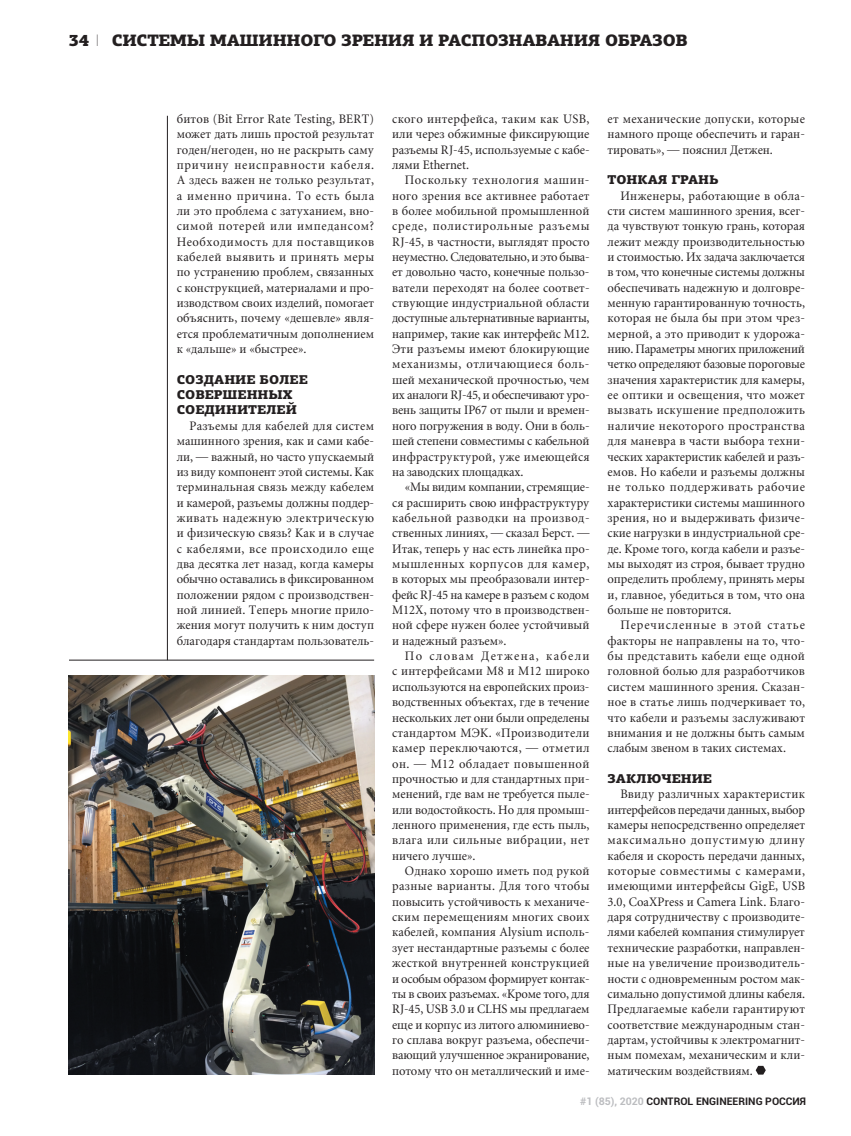
<style>
.page{position:relative;width:851px;height:1136px;background:#fff}
.page>*{position:absolute;margin:0;border:0;box-sizing:border-box;transform-origin:0 0}
.t1{font:900 16.5px "PF Agora Slab Pro";letter-spacing:-.02em;color:#231f20}
.t2{font:12.75px/15.3px "Miniature";color:#231f20;text-align:justify;scale:.96 1}
.t3{font:900 12.75px/15.3px "PF Agora Slab Pro";color:#231f20}
.t4{font:700 10.5px "Roboto";color:#231f20}
.s1{font-family:"PF Din Text Pro";font-weight:100}
.s2{color:#bcbdc0}
</style>
<div class="page">
<svg style="left:755px;top:1065px;width:10px;height:9px"></svg>
<img style="left:69px;top:675px;width:305px;height:399px">
<hr style="left:167px;top:116px;width:1px;height:544px;background:#231f20">
<hr style="left:69px;top:659px;width:305px;height:1px;background:#231f20">
<p class="t1" style="left:69px;top:31px;width:32px">34 <span class="s1">I</span></p>
<p class="t1" style="left:112px;top:31px;width:577px">СИСТЕМЫ МАШИННОГО ЗРЕНИЯ И РАСПОЗНАВАНИЯ ОБРАЗОВ</p>
<p class="t2" style="left:177px;top:112px;width:207px">битов (Bit Error Rate Testing, BERT) может дать лишь простой результат годен/негоден, но не раскрыть саму причину неисправности кабеля.<br>А здесь важен не только результат, а именно причина. То есть была ли это проблема с затуханием, вно&shy;симой потерей или импедансом?<br>Необходимость для поставщиков кабелей выявить и принять меры по устранению проблем, связанных с конструкцией, материалами и про&shy;изводством своих изделий, помогает объяснить, почему «дешевле» явля&shy;ется проблематичным дополнением к «дальше» и «быстрее».</p>
<p class="t3" style="left:177px;top:372px;width:132px">СОЗДАНИЕ БОЛЕЕ<br>СОВЕРШЕННЫХ<br>СОЕДИНИТЕЛЕЙ</p>
<p class="t2" style="left:177px;top:419px;width:207px;text-indent:13px">Разъемы для кабелей для систем машинного зрения, как и сами кабе&shy;ли, — важный, но часто упускаемый из виду компонент этой системы. Как терминальная связь между кабелем и камерой, разъемы должны поддер&shy;живать надежную электрическую и физическую связь? Как и в случае с кабелями, все происходило еще два десятка лет назад, когда камеры обычно оставались в фиксированном положении рядом с производствен&shy;ной линией. Теперь многие прило&shy;жения могут получить к ним доступ благодаря стандартам пользователь-</p>
<p class="t2" style="left:392px;top:112px;width:207px">ского интерфейса, таким как USB, или через обжимные фиксирующие разъемы RJ-45, используемые с кабе&shy;лями Ethernet.</p>
<p class="t2" style="left:392px;top:173px;width:207px;text-indent:13px">Поскольку технология машин&shy;ного зрения все активнее работает в более мобильной промышленной среде, полистирольные разъемы RJ-45, в частности, выглядят просто не уместно. Следовательно, и это быва&shy;ет довольно часто, конечные пользо&shy;ватели переходят на более соответ&shy;ствующие индустриальной области доступные альтернативные варианты, например, такие как интерфейс M12.<br>Эти разъемы имеют блокирующие механизмы, отличающиеся боль&shy;шей механической прочностью, чем их аналоги RJ-45, и обеспечивают уро&shy;вень защиты IP67 от пыли и времен&shy;ного погружения в воду. Они в боль&shy;шей степени совместимы с кабельной инфраструктурой, уже имеющейся на заводских площадках.</p>
<p class="t2" style="left:392px;top:480px;width:207px;text-indent:13px">«Мы видим компании, стремящие&shy;ся расширить свою инфраструктуру кабельной разводки на производ&shy;ственных линиях, — сказал Берст. — Итак, теперь у нас есть линейка про&shy;мышленных корпусов для камер, в которых мы преобразовали интер&shy;фейс RJ-45 на камере в разъем с кодом M12X, потому что в производствен&shy;ной сфере нужен более устойчивый и надежный разъем».</p>
<p class="t2" style="left:392px;top:649px;width:207px;text-indent:13px">По словам Детжена, кабели с интерфейсами М8 и М12 широко используются на европейских произ&shy;водственных объектах, где в течение нескольких лет они были определены стандартом МЭК. «Производители камер переключаются, — отметил он. — M12 обладает повышенной прочностью и для стандартных при&shy;менений, где вам не требуется пыле&shy;или водостойкость. Но для промыш&shy;ленного применения, где есть пыль, влага или сильные вибрации, нет ничего лучше».</p>
<p class="t2" style="left:392px;top:864px;width:207px;text-indent:13px">Однако хорошо иметь под рукой разные варианты. Для того чтобы повысить устойчивость к механиче&shy;ским перемещениям многих своих кабелей, компания Alysium исполь&shy;зует нестандартные разъемы с более жесткой внутренней конструкцией и особым образом формирует контак&shy;ты в своих разъемах. «Кроме того, для RJ-45, USB 3.0 и CLHS мы предлагаем еще и корпус из литого алюминиево&shy;го сплава вокруг разъема, обеспечи&shy;вающий улучшенное экранирование, потому что он металлический и име-</p>
<p class="t2" style="left:607px;top:112px;width:207px">ет механические допуски, которые намного проще обеспечить и гаран&shy;тировать», — пояснил Детжен.</p>
<p class="t3" style="left:607px;top:172px;width:113px">ТОНКАЯ ГРАНЬ</p>
<p class="t2" style="left:607px;top:189px;width:207px;text-indent:13px">Инженеры, работающие в обла&shy;сти систем машинного зрения, всег&shy;да чувствуют тонкую грань, которая лежит между производительностью и стоимостью. Их задача заключается в том, что конечные системы должны обеспечивать надежную и долговре&shy;менную гарантированную точность, которая не была бы при этом чрез&shy;мерной, а это приводит к удорожа&shy;нию. Параметры многих приложений четко определяют базовые пороговые значения характеристик для камеры, ее оптики и освещения, что может вызвать искушение предположить наличие некоторого пространства для маневра в части выбора техни&shy;ческих характеристик кабелей и разъ&shy;емов. Но кабели и разъемы должны не только поддерживать рабочие характеристики системы машинного зрения, но и выдерживать физиче&shy;ские нагрузки в индустриальной сре&shy;де. Кроме того, когда кабели и разъе&shy;мы выходят из строя, бывает трудно определить проблему, принять меры и, главное, убедиться в том, что она больше не повторится.</p>
<p class="t2" style="left:607px;top:618px;width:207px;text-indent:13px">Перечисленные в этой статье факторы не направлены на то, что&shy;бы представить кабели еще одной головной болью для разработчиков систем машинного зрения. Сказан&shy;ное в статье лишь подчеркивает то, что кабели и разъемы заслуживают внимания и не должны быть самым слабым звеном в таких системах.</p>
<p class="t3" style="left:607px;top:770px;width:106px">ЗАКЛЮЧЕНИЕ</p>
<p class="t2" style="left:607px;top:787px;width:207px;text-indent:13px">Ввиду различных характеристик интерфейсов передачи данных, выбор камеры непосредственно определяет максимально допустимую длину кабеля и скорость передачи данных, которые совместимы с камерами, имеющими интерфейсы GigE, USB 3.0, CoaXPress и Camera Link. Благо&shy;даря сотрудничеству с производите&shy;лями кабелей компания стимулирует технические разработки, направлен&shy;ные на увеличение производитель&shy;ности с одновременным ростом мак&shy;симально допустимой длины кабеля.<br>Предлагаемые кабели гарантируют соответствие международным стан&shy;дартам, устойчивы к электромагнит&shy;ным помехам, механическим и кли&shy;матическим воздействиям.</p>
<p class="t4" style="left:580px;top:1093px;width:227px"><span class="s2">#1 (85), 2020</span> CONTROL ENGINEERING РОССИЯ</p>
</div>
